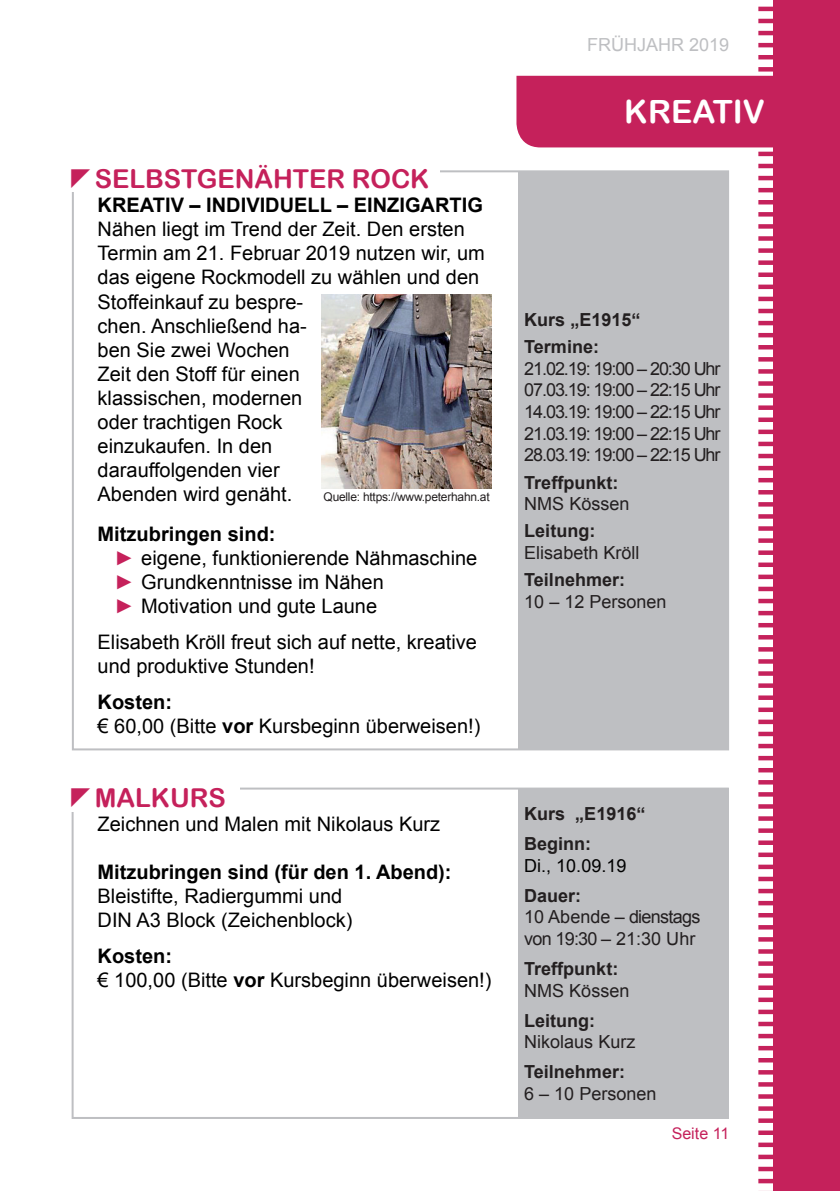
<style>
.page{position:relative;width:840px;height:1191px;background:#fff}
.page>*{position:absolute;margin:0;border:0;box-sizing:border-box;transform-origin:0 0}
.t1{font:32px "Arial Rounded MT Bold";color:#fff}
.t2{font:26px "Arial Rounded MT Bold";color:#c5215b}
.t3{font:20px/24px "Arial";color:#000}
.t4{font:700 20px "Arial";color:#000}
.t5{font:18px/21.6px "Arial";color:#231f20;text-align:justify}
.t6{font:700 18px/27.2px "Arial";color:#231f20}
.t7{font:18px/21.6px "Arial";letter-spacing:-.04em;color:#231f20}
.t8{font:18px "Arial";color:#bebfc2}
.t9{font:18px "Arial";color:#000}
.t10{font:16px "Arial";color:#c5215b}
.t11{font:12px "Arial";letter-spacing:-.02em;color:#231f20}
.s1{font-weight:700}
.s2{color:#c5215b}
</style>
<div class="page">
<div style="left:772px;top:0;width:67px;height:1191px;background:#c5215b"></div>
<hr style="left:758px;top:7px;width:24px;height:4px;background:#c5215b">
<hr style="left:758px;top:19px;width:24px;height:4px;background:#c5215b">
<hr style="left:758px;top:31px;width:24px;height:4px;background:#c5215b">
<hr style="left:758px;top:43px;width:24px;height:4px;background:#c5215b">
<hr style="left:758px;top:55px;width:24px;height:4px;background:#c5215b">
<div style="left:758px;top:67px;width:24px;height:5px;background:#c5215b"></div>
<hr style="left:758px;top:152px;width:24px;height:4px;background:#c5215b">
<hr style="left:758px;top:164px;width:24px;height:4px;background:#c5215b">
<hr style="left:758px;top:176px;width:24px;height:4px;background:#c5215b">
<hr style="left:758px;top:188px;width:24px;height:4px;background:#c5215b">
<hr style="left:758px;top:200px;width:24px;height:4px;background:#c5215b">
<div style="left:758px;top:212px;width:24px;height:5px;background:#c5215b"></div>
<div style="left:758px;top:224px;width:24px;height:5px;background:#c5215b"></div>
<div style="left:758px;top:236px;width:24px;height:5px;background:#c5215b"></div>
<div style="left:758px;top:248px;width:24px;height:5px;background:#c5215b"></div>
<div style="left:758px;top:260px;width:24px;height:5px;background:#c5215b"></div>
<div style="left:758px;top:272px;width:24px;height:5px;background:#c5215b"></div>
<div style="left:758px;top:284px;width:24px;height:5px;background:#c5215b"></div>
<hr style="left:758px;top:297px;width:24px;height:4px;background:#c5215b">
<hr style="left:758px;top:309px;width:24px;height:4px;background:#c5215b">
<hr style="left:758px;top:321px;width:24px;height:4px;background:#c5215b">
<hr style="left:758px;top:333px;width:24px;height:4px;background:#c5215b">
<hr style="left:758px;top:345px;width:24px;height:4px;background:#c5215b">
<svg style="left:758px;top:357px;width:15px;height:4px"></svg>
<div style="left:758px;top:369px;width:24px;height:5px;background:#c5215b"></div>
<div style="left:758px;top:381px;width:24px;height:5px;background:#c5215b"></div>
<div style="left:758px;top:393px;width:24px;height:5px;background:#c5215b"></div>
<div style="left:758px;top:405px;width:24px;height:5px;background:#c5215b"></div>
<div style="left:758px;top:417px;width:24px;height:5px;background:#c5215b"></div>
<div style="left:758px;top:429px;width:24px;height:5px;background:#c5215b"></div>
<hr style="left:758px;top:442px;width:24px;height:4px;background:#c5215b">
<hr style="left:758px;top:454px;width:24px;height:4px;background:#c5215b">
<hr style="left:758px;top:466px;width:24px;height:4px;background:#c5215b">
<hr style="left:758px;top:478px;width:24px;height:4px;background:#c5215b">
<hr style="left:758px;top:490px;width:24px;height:4px;background:#c5215b">
<svg style="left:758px;top:502px;width:15px;height:4px"></svg>
<div style="left:758px;top:514px;width:24px;height:5px;background:#c5215b"></div>
<div style="left:758px;top:526px;width:24px;height:5px;background:#c5215b"></div>
<div style="left:758px;top:538px;width:24px;height:5px;background:#c5215b"></div>
<div style="left:758px;top:550px;width:24px;height:5px;background:#c5215b"></div>
<div style="left:758px;top:562px;width:24px;height:5px;background:#c5215b"></div>
<div style="left:758px;top:574px;width:24px;height:5px;background:#c5215b"></div>
<div style="left:758px;top:586px;width:24px;height:5px;background:#c5215b"></div>
<hr style="left:758px;top:599px;width:24px;height:4px;background:#c5215b">
<hr style="left:758px;top:611px;width:24px;height:4px;background:#c5215b">
<hr style="left:758px;top:623px;width:24px;height:4px;background:#c5215b">
<hr style="left:758px;top:635px;width:24px;height:4px;background:#c5215b">
<svg style="left:758px;top:647px;width:15px;height:4px"></svg>
<svg style="left:758px;top:659px;width:15px;height:4px"></svg>
<div style="left:758px;top:671px;width:24px;height:5px;background:#c5215b"></div>
<div style="left:758px;top:683px;width:24px;height:5px;background:#c5215b"></div>
<div style="left:758px;top:695px;width:24px;height:5px;background:#c5215b"></div>
<div style="left:758px;top:707px;width:24px;height:5px;background:#c5215b"></div>
<div style="left:758px;top:719px;width:24px;height:5px;background:#c5215b"></div>
<div style="left:758px;top:731px;width:24px;height:5px;background:#c5215b"></div>
<hr style="left:758px;top:744px;width:24px;height:4px;background:#c5215b">
<hr style="left:758px;top:756px;width:24px;height:4px;background:#c5215b">
<hr style="left:758px;top:768px;width:24px;height:4px;background:#c5215b">
<svg style="left:758px;top:780px;width:15px;height:4px"></svg>
<svg style="left:758px;top:792px;width:15px;height:4px"></svg>
<svg style="left:758px;top:804px;width:15px;height:4px"></svg>
<div style="left:758px;top:816px;width:24px;height:5px;background:#c5215b"></div>
<div style="left:758px;top:828px;width:24px;height:5px;background:#c5215b"></div>
<div style="left:758px;top:840px;width:24px;height:5px;background:#c5215b"></div>
<div style="left:758px;top:852px;width:24px;height:5px;background:#c5215b"></div>
<div style="left:758px;top:864px;width:24px;height:5px;background:#c5215b"></div>
<div style="left:758px;top:876px;width:24px;height:5px;background:#c5215b"></div>
<div style="left:758px;top:888px;width:24px;height:5px;background:#c5215b"></div>
<hr style="left:758px;top:901px;width:24px;height:4px;background:#c5215b">
<hr style="left:758px;top:913px;width:24px;height:4px;background:#c5215b">
<svg style="left:758px;top:925px;width:15px;height:4px"></svg>
<svg style="left:758px;top:937px;width:15px;height:4px"></svg>
<svg style="left:758px;top:949px;width:15px;height:4px"></svg>
<svg style="left:758px;top:961px;width:15px;height:4px"></svg>
<div style="left:758px;top:973px;width:24px;height:5px;background:#c5215b"></div>
<div style="left:758px;top:985px;width:24px;height:5px;background:#c5215b"></div>
<div style="left:758px;top:997px;width:24px;height:5px;background:#c5215b"></div>
<div style="left:758px;top:1009px;width:24px;height:5px;background:#c5215b"></div>
<div style="left:758px;top:1021px;width:24px;height:5px;background:#c5215b"></div>
<div style="left:758px;top:1033px;width:24px;height:5px;background:#c5215b"></div>
<hr style="left:758px;top:1046px;width:24px;height:4px;background:#c5215b">
<hr style="left:758px;top:1058px;width:24px;height:4px;background:#c5215b">
<svg style="left:758px;top:1070px;width:15px;height:4px"></svg>
<svg style="left:758px;top:1082px;width:15px;height:4px"></svg>
<svg style="left:758px;top:1094px;width:15px;height:4px"></svg>
<svg style="left:758px;top:1106px;width:15px;height:4px"></svg>
<div style="left:758px;top:1118px;width:24px;height:5px;background:#c5215b"></div>
<div style="left:758px;top:1130px;width:24px;height:5px;background:#c5215b"></div>
<div style="left:758px;top:1142px;width:24px;height:5px;background:#c5215b"></div>
<div style="left:758px;top:1154px;width:24px;height:5px;background:#c5215b"></div>
<div style="left:758px;top:1166px;width:24px;height:5px;background:#c5215b"></div>
<div style="left:758px;top:1178px;width:24px;height:5px;background:#c5215b"></div>
<svg style="left:759px;top:1190px;width:14px;height:1px"></svg>
<div style="left:516px;top:76px;width:256px;height:71px;background:#c5215b"></div>
<div style="left:518px;top:171px;width:210px;height:578px;background:#bebfc2"></div>
<img style="left:321px;top:294px;width:170px;height:194px">
<div style="left:518px;top:788px;width:210px;height:331px;background:#bebfc2"></div>
<h2 class="t2" style="left:95px;top:164px;width:336px">SELBSTGENÄHTER ROCK</h2>
<p class="t4" style="left:98px;top:192px;width:386px">KREATIV – INDIVIDUELL – EINZIGARTIG</p>
<p class="t3" style="left:98px;top:218px;width:388px">Nähen liegt im Trend der Zeit. Den ersten<br>Termin am 21. Februar 2019 nutzen wir, um das eigene Rockmodell zu wählen und den<br>Stoffeinkauf zu bespre-<br>chen. Anschließend ha-<br>ben Sie zwei Wochen<br>Zeit den Stoff für einen<br>klassischen, modernen<br>oder trachtigen Rock<br>einzukaufen. In den<br>darauffolgenden vier<br>Abenden wird genäht.</p>
<p class="t3" style="left:114px;top:522px;width:364px;text-indent:-17px"><span class="s1">Mitzubringen sind:<br></span><span class="s2">►</span> eigene, funktionierende Nähmaschine <span class="s2">►</span> Grundkenntnisse im Nähen<br><span class="s2">►</span> Motivation und gute Laune</p>
<p class="t3" style="left:97px;top:630px;width:381px">Elisabeth Kröll freut sich auf nette, kreative und produktive Stunden!</p>
<p class="t3" style="left:97px;top:690px;width:384px"><span class="s1">Kosten:<br></span>€ 60,00 (Bitte <span class="s1">vor</span> Kursbeginn überweisen!)</p>
<p class="t11" style="left:323px;top:488px;width:167px">Quelle: https://www.peterhahn.at</p>
<h2 class="t2" style="left:95px;top:782px;width:133px">MALKURS</h2>
<p class="t3" style="left:97px;top:811px;width:344px">Zeichnen und Malen mit Nikolaus Kurz</p>
<p class="t4" style="left:97px;top:858px;width:355px">Mitzubringen sind (für den 1. Abend):</p>
<p class="t3" style="left:97px;top:883px;width:256px">Bleistifte, Radiergummi und<br>DIN A3 Block (Zeichenblock)</p>
<p class="t3" style="left:97px;top:943px;width:395px"><span class="s1">Kosten:<br></span>€ 100,00 (Bitte <span class="s1">vor</span> Kursbeginn überweisen!)</p>
<p class="t8" style="left:586px;top:33px;width:144px">FRÜHJAHR 2019</p>
<h1 class="t1" style="left:624px;top:93px;width:142px">KREATIV</h1>
<p class="t6" style="left:524px;top:306px;width:118px">Kurs „E1915“<br>Termine:</p>
<p class="t5" style="left:524px;top:358px;width:198px">21.02.19: 19:00 – 20:30 Uhr 07.03.19: 19:00 – 22:15 Uhr 14.03.19: 19:00 – 22:15 Uhr 21.03.19: 19:00 – 22:15 Uhr 28.03.19: 19:00 – 22:15 Uhr</p>
<p class="t6" style="left:524px;top:469px;width:95px">Treffpunkt:</p>
<p class="t5" style="left:524px;top:493px;width:107px">NMS Kössen</p>
<p class="t6" style="left:524px;top:518px;width:72px">Leitung:</p>
<p class="t5" style="left:524px;top:542px;width:117px">Elisabeth Kröll</p>
<p class="t6" style="left:524px;top:567px;width:102px">Teilnehmer:</p>
<p class="t5" style="left:524px;top:591px;width:144px">10 – 12 Personen</p>
<p class="t6" style="left:524px;top:799px;width:123px;line-height:30px">Kurs „E1916“<br>Beginn:</p>
<p class="t9" style="left:524px;top:853px;width:104px">Di., 10.09.19</p>
<p class="t6" style="left:524px;top:882px;width:59px">Dauer:</p>
<p class="t7" style="left:524px;top:906px;width:177px">10 Abende – dienstags von 19:30 – 21:30 Uhr</p>
<p class="t6" style="left:524px;top:955px;width:95px">Treffpunkt:</p>
<p class="t5" style="left:524px;top:979px;width:107px">NMS Kössen</p>
<p class="t6" style="left:524px;top:1007px;width:72px">Leitung:</p>
<p class="t5" style="left:524px;top:1031px;width:113px">Nikolaus Kurz</p>
<p class="t6" style="left:524px;top:1059px;width:102px">Teilnehmer:</p>
<p class="t5" style="left:524px;top:1083px;width:134px">6 – 10 Personen</p>
<p class="t10" style="left:671px;top:1122px;width:59px">Seite 11</p>
</div>
